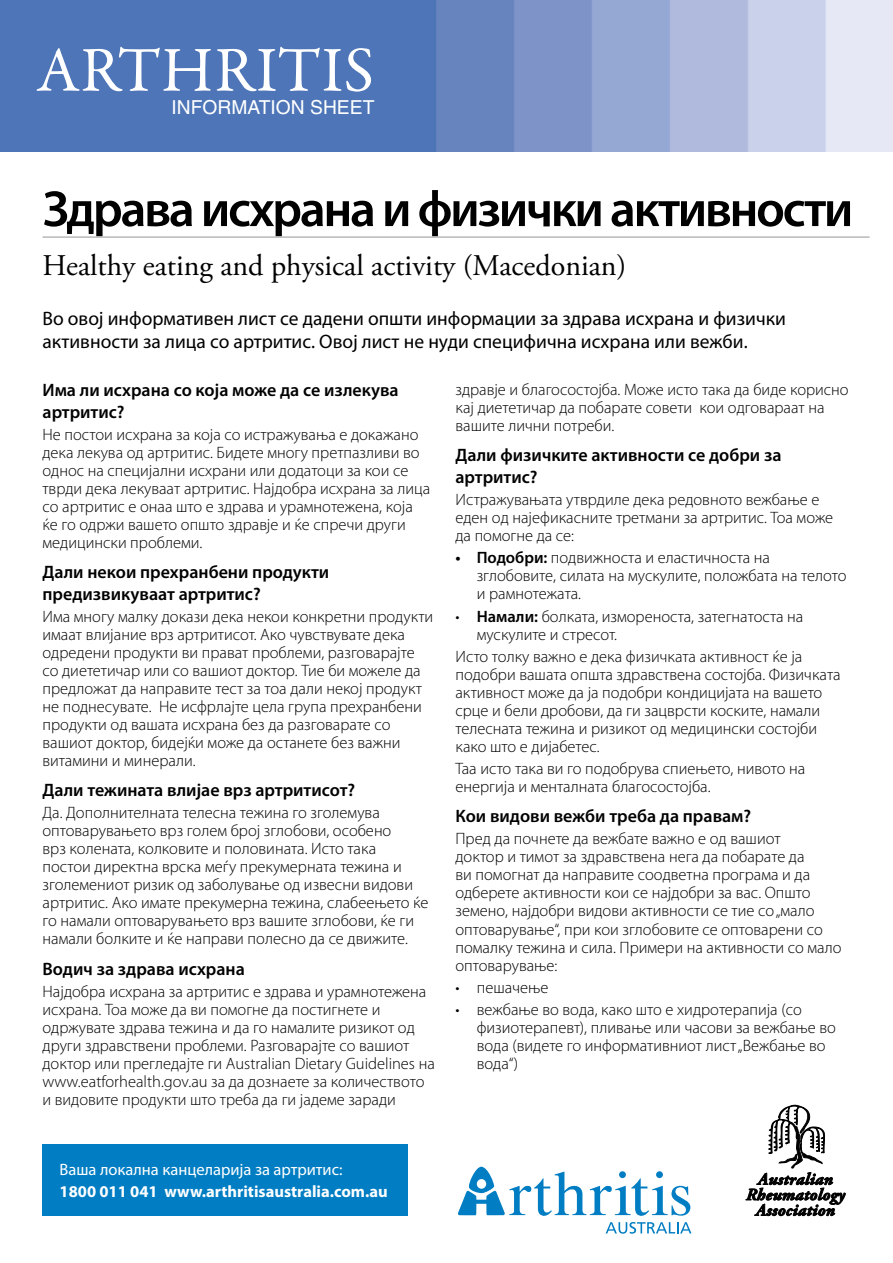
<style>
.page{position:relative;width:893px;height:1263px;background:#fff}
.page>*{position:absolute;margin:0;border:0;box-sizing:border-box;transform-origin:0 0}
.t1{font:64.2px "Garamond Premr Pro";letter-spacing:.01em;color:#fff}
.t2{font:600 51px "Myriad Pro";letter-spacing:-.045em;color:#000}
.t3{font:30px "Adobe Garamond Pro";color:#000}
.t4{font:19.5px/23.4px "Myriad Pro";color:#000}
.t5{font:19.2px "Helvetica";color:#fff}
.t6{font:600 18px/21.6px "Myriad Pro";color:#000}
.t7{font:300 16.5px/18px "Myriad Pro";color:#000}
.t8{font:700 16.5px "Myriad Pro";color:#fff}
.t9{font:16.5px "Myriad Pro";color:#fff}
.s1{font-weight:600}
</style>
<div class="page">
<svg style="left:746px;top:1105px;width:100px;height:111px"></svg>
<hr style="left:43px;top:237px;width:827px;height:1px;background:#939598">
<div style="left:43px;top:1144px;width:365px;height:71px;background:#007dc3"></div>
<img style="left:0;top:0;width:893px;height:152px">
<svg style="left:458px;top:1167px;width:233px;height:49px"></svg>
<svg style="left:606px;top:1222px;width:85px;height:12px"></svg>
<h1 class="t1" style="left:36px;top:32px;width:339px">ARTHRITIS</h1>
<p class="t5" style="left:171px;top:96px;width:204px">INFORMATION SHEET</p>
<h2 class="t2" style="left:43px;top:181px;width:812px">Здрава исхрана и физички активности</h2>
<h3 class="t3" style="left:43px;top:247px;width:585px">Healthy eating and physical activity (Macedonian)</h3>
<p class="t4" style="left:43px;top:307px;width:745px">Во овој информативен лист се дадени општи информации за здрава исхрана и физички активности за лица со артритис. Овој лист не нуди специфична исхрана или вежби.</p>
<p class="t6" style="left:43px;top:380px;width:358px">Има ли исхрана со која може да се излекува артритис?</p>
<p class="t7" style="left:43px;top:426px;width:389px">Не постои исхрана за која со истражувања е докажано дека лекува од артритис. Бидете многу претпазливи во однос на специјални исхрани или додатоци за кои се тврди дека лекуваат артритис. Најдобра исхрана за лица со артритис е онаа што е здрава и урамнотежена, која ќе го одржи вашето општо здравје и ќе спречи други медицински проблеми.</p>
<p class="t6" style="left:43px;top:562px;width:288px">Дали некои прехранбени продукти предизвикуваат артритис?</p>
<p class="t7" style="left:43px;top:608px;width:392px">Има многу малку докази дека некои конкретни продукти имаат влијание врз артритисот. Ако чувствувате дека одредени продукти ви прават проблеми, разговарајте со диететичар или со вашиот доктор. Тие би можеле да предложат да направите тест за тоа дали некој продукт не поднесувате. Не исфрлајте цела група прехранбени продукти од вашата исхрана без да разговарате со вашиот доктор, бидејќи може да останете без важни витамини и минерали.</p>
<p class="t6" style="left:43px;top:780px;width:314px">Дали тежината влијае врз артритисот?</p>
<p class="t7" style="left:43px;top:804px;width:387px">Да. Дополнителната телесна тежина го зголемува оптоварувањето врз голем број зглобови, особено<br>врз колената, колковите и половината. Исто така постои директна врска меѓу прекумерната тежина и зголемениот ризик од заболување од извесни видови артритис. Ако имате прекумерна тежина, слабеењето ќе го намали оптоварувањето врз вашите зглобови, ќе ги намали болките и ќе направи полесно да се движите.</p>
<p class="t6" style="left:43px;top:958px;width:204px">Водич за здрава исхрана</p>
<p class="t7" style="left:43px;top:982px;width:394px">Најдобра исхрана за артритис е здрава и урамнотежена исхрана. Тоа може да ви помогне да постигнете и одржувате здрава тежина и да го намалите ризикот од други здравствени проблеми. Разговарајте со вашиот доктор или прегледајте ги Australian Dietary Guidelines на www.eatforhealth.gov.au за да дознаете за количеството и видовите продукти што треба да ги јадеме заради</p>
<p class="t7" style="left:455px;top:381px;width:395px">здравје и благосостојба. Може исто така да биде корисно кај диететичар да побарате совети кои одговараат на вашите лични потреби.</p>
<p class="t6" style="left:455px;top:445px;width:327px">Дали физичките активности се добри за артритис?</p>
<p class="t7" style="left:455px;top:491px;width:379px">Истражувањата утврдиле дека редовното вежбање е еден од најефикасните третмани за артритис. Тоа може да помогне да се:</p>
<p class="t7" style="left:477px;top:549px;width:371px;text-indent:-21px"><span class="s1">• Подобри:</span> подвижноста и еластичноста на зглобовите, силата на мускулите, положбата на телото и рамнотежата.</p>
<p class="t7" style="left:477px;top:607px;width:328px;text-indent:-21px">• <span class="s1">Намали:</span> болката, измореноста, затегнатоста на мускулите и стресот.</p>
<p class="t7" style="left:455px;top:648px;width:387px">Исто толку важно е дека физичката активност ќе ја подобри вашата општа здравствена состојба. Физичката активност може да ја подобри кондицијата на вашето срце и бели дробови, да ги зацврсти коските, намали телесната тежина и ризикот од медицински состојби како што е дијабетес.</p>
<p class="t7" style="left:455px;top:760px;width:351px">Таа исто така ви го подобрува спиењето, нивото на енергија и менталната благосостојба.</p>
<p class="t6" style="left:455px;top:806px;width:297px">Кои видови вежби треба да правам?</p>
<p class="t7" style="left:455px;top:830px;width:388px">Пред да почнете да вежбате важно е од вашиот<br>доктор и тимот за здравствена нега да побарате да<br>ви помогнат да направите соодветна програма и да одберете активности кои се најдобри за вас. Општо земено, најдобри видови активности се тие со „мало оптоварување“, при кои зглобовите се оптоварени со помалку тежина и сила. Примери на активности со мало оптоварување:</p>
<p class="t7" style="left:455px;top:978px;width:94px">• пешачење</p>
<p class="t7" style="left:477px;top:1001px;width:361px;text-indent:-21px">• вежбање во вода, како што е хидротерапија (со физиотерапевт), пливање или часови за вежбање во вода (видете го информативниот лист „Вежбање во вода“)</p>
<p class="t9" style="left:60px;top:1160px;width:285px">Ваша локална канцеларија за артритис:</p>
<p class="t8" style="left:60px;top:1182px;width:330px">1800 011 041 www.arthritisaustralia.com.au</p>
</div>
